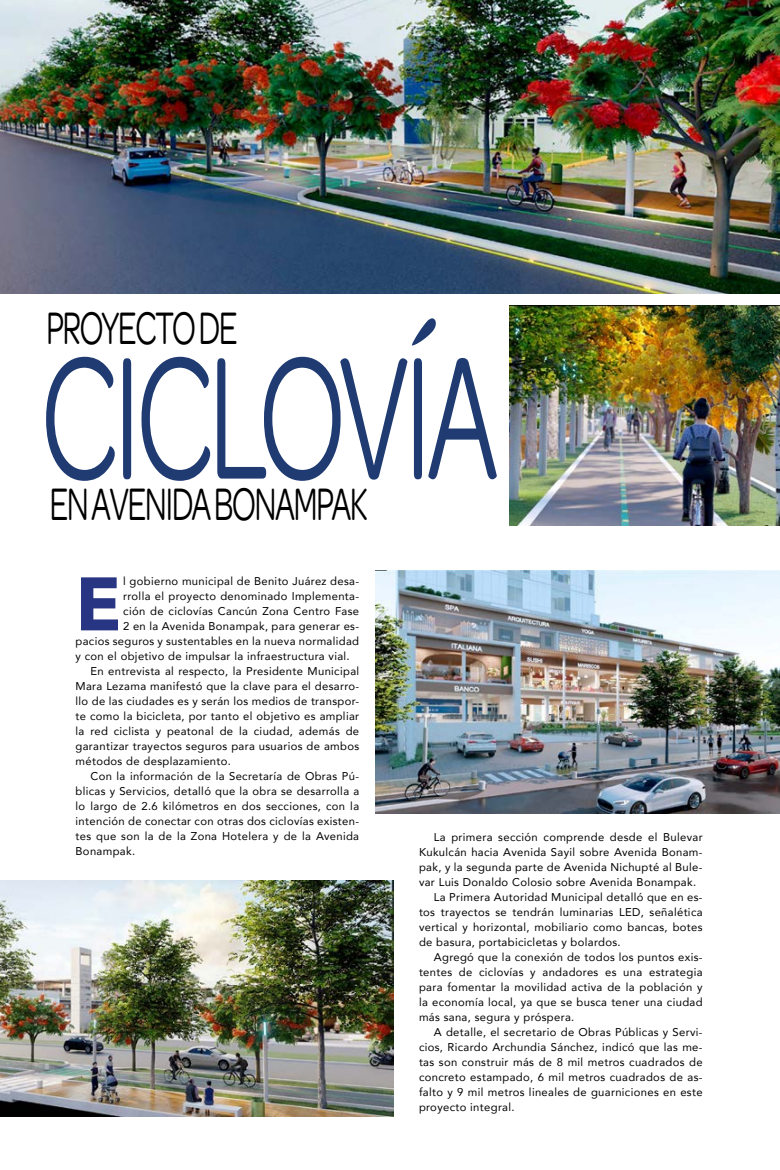
<style>
.page{position:relative;width:780px;height:1170px;background:#fff}
.page>*{position:absolute;margin:0;border:0;box-sizing:border-box;transform-origin:0 0}
.t1{font:184.62px "Omnes";letter-spacing:-.05em;color:#1f3b72;scale:.64 1}
.t2{font:700 74.75px "Avenir Next";color:#283583}
.t3{font:49px "Omnes";letter-spacing:-.05em;color:#000;scale:.67 1}
.t4{font:11.25px "Avenir";letter-spacing:.03em;color:#000}
</style>
<div class="page">
<svg style="left:779px;top:0;width:1px;height:80px"></svg>
<img style="left:0;top:0;width:779px;height:293px">
<img style="left:0;top:880px;width:393px;height:235px">
<img style="left:376px;top:570px;width:404px;height:243px">
<img style="left:510px;top:306px;width:270px;height:219px">
<h3 class="t3" style="left:46px;top:301px;width:287px">PROYECTO DE</h3>
<h1 class="t1" style="left:40px;top:314px;width:718px">CICLOVÍA</h1>
<h3 class="t3" style="left:50px;top:476px;width:477px">EN AVENIDA BONAMPAK</h3>
<h2 class="t2" style="left:76px;top:558px;width:47px">E</h2>
<p class="t4" style="left:123px;top:572px;width:237px">l gobierno municipal de Benito Juárez desa-</p>
<p class="t4" style="left:123px;top:587px;width:237px">rrolla el proyecto denominado Implementa-</p>
<p class="t4" style="left:123px;top:602px;width:237px">ción de ciclovías Cancún Zona Centro Fase</p>
<p class="t4" style="left:123px;top:617px;width:237px">2 en la Avenida Bonampak, para generar es-</p>
<p class="t4" style="left:76px;top:632px;width:285px">pacios seguros y sustentables en la nueva normalidad</p>
<p class="t4" style="left:76px;top:647px;width:276px">y con el objetivo de impulsar la infraestructura vial.</p>
<p class="t4" style="left:90px;top:662px;width:270px">En entrevista al respecto, la Presidente Municipal</p>
<p class="t4" style="left:76px;top:677px;width:285px">Mara Lezama manifestó que la clave para el desarro-</p>
<p class="t4" style="left:76px;top:692px;width:285px">llo de las ciudades es y serán los medios de transpor-</p>
<p class="t4" style="left:76px;top:707px;width:285px">te como la bicicleta, por tanto el objetivo es ampliar</p>
<p class="t4" style="left:76px;top:722px;width:285px">la red ciclista y peatonal de la ciudad, además de</p>
<p class="t4" style="left:76px;top:737px;width:285px">garantizar trayectos seguros para usuarios de ambos</p>
<p class="t4" style="left:76px;top:752px;width:157px">métodos de desplazamiento.</p>
<p class="t4" style="left:90px;top:767px;width:270px">Con la información de la Secretaría de Obras Pú-</p>
<p class="t4" style="left:76px;top:782px;width:285px">blicas y Servicios, detalló que la obra se desarrolla a</p>
<p class="t4" style="left:76px;top:797px;width:285px">lo largo de 2.6 kilómetros en dos secciones, con la</p>
<p class="t4" style="left:76px;top:812px;width:285px">intención de conectar con otras dos ciclovías existen-</p>
<p class="t4" style="left:76px;top:827px;width:285px">tes que son la de la Zona Hotelera y de la Avenida</p>
<p class="t4" style="left:76px;top:842px;width:61px">Bonampak.</p>
<p class="t4" style="left:434px;top:827px;width:270px">La primera sección comprende desde el Bulevar</p>
<p class="t4" style="left:419px;top:842px;width:285px">Kukulcán hacia Avenida Sayil sobre Avenida Bonam-</p>
<p class="t4" style="left:419px;top:857px;width:285px">pak, y la segunda parte de Avenida Nichupté al Bule-</p>
<p class="t4" style="left:419px;top:872px;width:279px">var Luis Donaldo Colosio sobre Avenida Bonampak.</p>
<p class="t4" style="left:434px;top:887px;width:270px">La Primera Autoridad Municipal detalló que en es-</p>
<p class="t4" style="left:419px;top:902px;width:285px">tos trayectos se tendrán luminarias LED, señalética</p>
<p class="t4" style="left:419px;top:917px;width:285px">vertical y horizontal, mobiliario como bancas, botes</p>
<p class="t4" style="left:419px;top:932px;width:203px">de basura, portabicicletas y bolardos.</p>
<p class="t4" style="left:434px;top:947px;width:270px">Agregó que la conexión de todos los puntos exis-</p>
<p class="t4" style="left:419px;top:962px;width:285px">tentes de ciclovías y andadores es una estrategia</p>
<p class="t4" style="left:419px;top:977px;width:285px">para fomentar la movilidad activa de la población y</p>
<p class="t4" style="left:419px;top:992px;width:285px">la economía local, ya que se busca tener una ciudad</p>
<p class="t4" style="left:419px;top:1007px;width:157px">más sana, segura y próspera.</p>
<p class="t4" style="left:434px;top:1022px;width:270px">A detalle, el secretario de Obras Públicas y Servi-</p>
<p class="t4" style="left:419px;top:1037px;width:285px">cios, Ricardo Archundia Sánchez, indicó que las me-</p>
<p class="t4" style="left:419px;top:1052px;width:285px">tas son construir más de 8 mil metros cuadrados de</p>
<p class="t4" style="left:419px;top:1067px;width:285px">concreto estampado, 6 mil metros cuadrados de as-</p>
<p class="t4" style="left:419px;top:1082px;width:285px">falto y 9 mil metros lineales de guarniciones en este</p>
<p class="t4" style="left:419px;top:1097px;width:97px">proyecto integral.</p>
</div>
